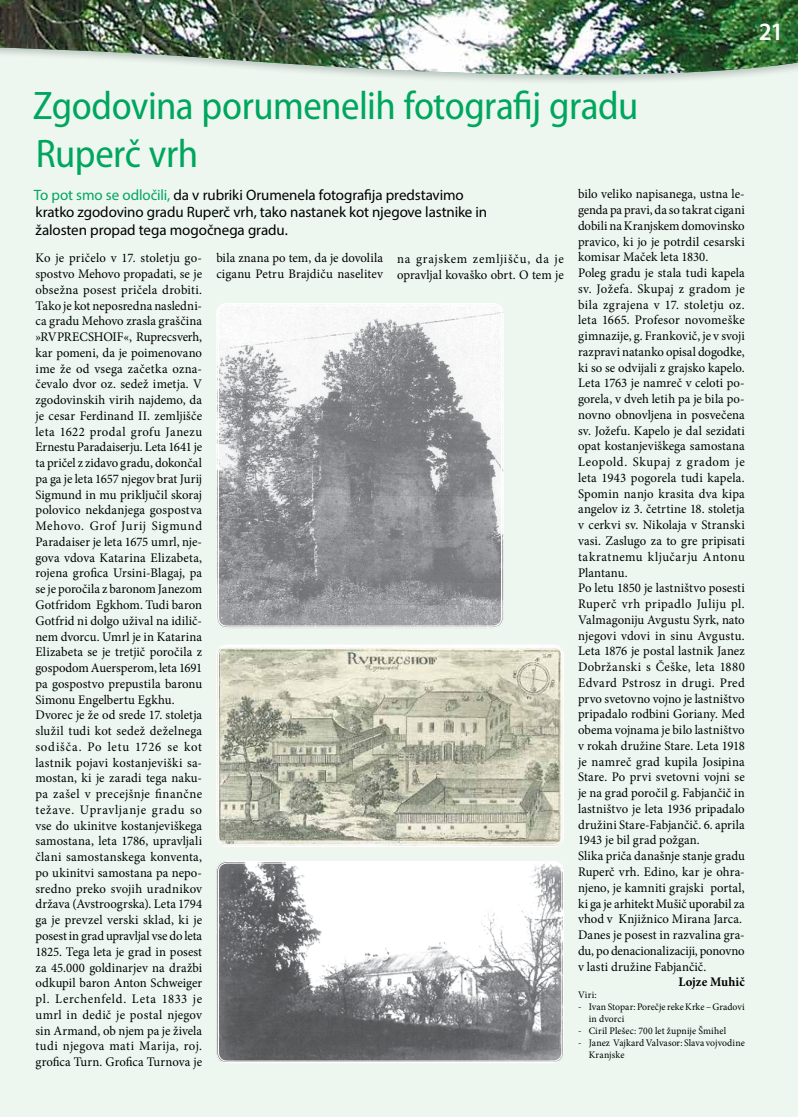
<style>
.page{position:relative;width:798px;height:1117px;background:#fff}
.page>*{position:absolute;margin:0;border:0;box-sizing:border-box;transform-origin:0 0}
.t1{font:semi-condensed 40px/48px "Myriad Pro";letter-spacing:-.015em;color:#00a65d}
.t2{font:600 25px "Myriad Pro";color:#fff}
.t3{font:15px/17.5px "Myriad Pro";letter-spacing:-.005em;color:#000}
.t4{font:13.12px/15.8px "Minion Pro";letter-spacing:.01em;color:#000}
.t5{font:13.12px/15.8px "Minion Pro";letter-spacing:.03em;color:#000}
.t6{font:700 13.12px "Minion Pro";letter-spacing:.005em;color:#000}
.t7{font:10px/12px "Minion Pro";letter-spacing:.005em;color:#000}
.s1{color:#00a65d}
</style>
<div class="page">
<div style="left:1px;top:94px;width:796px;height:1022px;background:#edf7f0"></div>
<svg style="left:0;top:94px;width:1px;height:1022px"></svg>
<svg style="left:0;top:76px;width:797px;height:18px;background:#eaf4ed"></svg>
<img style="left:0;top:0;width:797px;height:76px">
<img style="left:216px;top:644px;width:347px;height:202px">
<div style="left:216px;top:644px;width:347px;height:202px;border:1px solid #fff;border-radius:10px"></div>
<div style="left:218px;top:646px;width:344px;height:199px;border:1px solid #fff;border-radius:9px"></div>
<img style="left:216px;top:860px;width:347px;height:201px">
<div style="left:216px;top:860px;width:347px;height:202px;border:1px solid #fff;border-radius:10px"></div>
<div style="left:218px;top:862px;width:344px;height:199px;border:1px solid #fff;border-radius:9px"></div>
<img style="left:216px;top:303px;width:287px;height:325px">
<div style="left:216px;top:303px;width:287px;height:325px;border:1px solid #fff;border-radius:10px"></div>
<div style="left:218px;top:305px;width:283px;height:321px;border:1px solid #fff;border-radius:9px"></div>
<h2 class="t2" style="left:758px;top:16px;width:26px">21</h2>
<h1 class="t1" style="left:33px;top:81px;width:606px">Zgodovina porumenelih fotografij gradu<br>Ruperč vrh</h1>
<p class="t3" style="left:34px;top:186px;width:455px"><span class="s1">To pot smo se odločili,</span> da v rubriki Orumenela fotografija predstavimo kratko zgodovino gradu Ruperč vrh, tako nastanek kot njegove lastnike in žalosten propad tega mogočnega gradu.</p>
<p class="t4" style="left:35px;top:250px;width:168px">Ko je pričelo v 17. stoletju go&shy;spostvo Mehovo propadati, se je obsežna posest pričela drobiti.<br>Tako je kot neposredna nasledni&shy;ca gradu Mehovo zrasla graščina »RVPRECSHOIF«, Ruprecsverh, kar pomeni, da je poimenovano ime že od vsega začetka ozna&shy;čevalo dvor oz. sedež imetja. V zgodovinskih virih najdemo, da je cesar Ferdinand II. zemljišče leta 1622 prodal grofu Janezu<br>Ernestu Paradaiserju. Leta 1641 je ta pričel z zidavo gradu, dokončal pa ga je leta 1657 njegov brat Jurij<br>Sigmund in mu priključil skoraj polovico nekdanjega gospostva<br>Mehovo. Grof Jurij Sigmund<br>Paradaiser je leta 1675 umrl, nje&shy;gova vdova Katarina Elizabeta, rojena grofica Ursini-Blagaj, pa se je poročila z baronom Janezom<br>Gotfridom Egkhom. Tudi baron<br>Gotfrid ni dolgo užival na idilič&shy;nem dvorcu. Umrl je in Katarina<br>Elizabeta se je tretjič poročila z gospodom Auersperom, leta 1691 pa gospostvo prepustila baronu<br>Simonu Engelbertu Egkhu.<br>Dvorec je že od srede 17. stoletja služil tudi kot sedež deželnega sodišča. Po letu 1726 se kot lastnik pojavi kostanjeviški sa&shy;mostan, ki je zaradi tega naku&shy;pa zašel v precejšnje finančne težave. Upravljanje gradu so vse do ukinitve kostanjeviškega samostana, leta 1786, upravljali člani samostanskega konventa, po ukinitvi samostana pa nepo&shy;sredno preko svojih uradnikov država (Avstroogrska). Leta 1794 ga je prevzel verski sklad, ki je posest in grad upravljal vse do leta<br>1825. Tega leta je grad in posest za 45.000 goldinarjev na dražbi odkupil baron Anton Schweiger pl. Lerchenfeld. Leta 1833 je umrl in dedič je postal njegov sin Armand, ob njem pa je živela tudi njegova mati Marija, roj. grofica Turn. Grofica Turnova je</p>
<p class="t4" style="left:216px;top:250px;width:168px">bila znana po tem, da je dovolila ciganu Petru Brajdiču naselitev</p>
<p class="t5" style="left:397px;top:251px;width:168px">na grajskem zemljišču, da je opravljal kovaško obrt. O tem je</p>
<p class="t4" style="left:578px;top:186px;width:168px">bilo veliko napisanega, ustna le&shy;genda pa pravi, da so takrat cigani dobili na Kranjskem domovinsko pravico, ki jo je potrdil cesarski komisar Maček leta 1830.<br>Poleg gradu je stala tudi kapela sv. Jožefa. Skupaj z gradom je bila zgrajena v 17. stoletju oz. leta 1665. Profesor novomeške gimnazije, g. Frankovič, je v svoji razpravi natanko opisal dogodke, ki so se odvijali z grajsko kapelo.<br>Leta 1763 je namreč v celoti po&shy;gorela, v dveh letih pa je bila po&shy;novno obnovljena in posvečena sv. Jožefu. Kapelo je dal sezidati opat kostanjeviškega samostana<br>Leopold. Skupaj z gradom je leta 1943 pogorela tudi kapela.<br>Spomin nanjo krasita dva kipa angelov iz 3. četrtine 18. stoletja v cerkvi sv. Nikolaja v Stranski vasi. Zaslugo za to gre pripisati takratnemu ključarju Antonu<br>Plantanu.<br>Po letu 1850 je lastništvo posesti<br>Ruperč vrh pripadlo Juliju pl.<br>Valmagoniju Avgustu Syrk, nato njegovi vdovi in sinu Avgustu.<br>Leta 1876 je postal lastnik Janez<br>Dobržanski s Češke, leta 1880<br>Edvard Pstrosz in drugi. Pred prvo svetovno vojno je lastništvo pripadalo rodbini Goriany. Med obema vojnama je bilo lastništvo v rokah družine Stare. Leta 1918 je namreč grad kupila Josipina<br>Stare. Po prvi svetovni vojni se je na grad poročil g. Fabjančič in lastništvo je leta 1936 pripadalo družini Stare-Fabjančič. 6. aprila<br>1943 je bil grad požgan.<br>Slika priča današnje stanje gradu<br>Ruperč vrh. Edino, kar je ohra&shy;njeno, je kamniti grajski portal, ki ga je arhitekt Mušič uporabil za vhod v Knjižnico Mirana Jarca.<br>Danes je posest in razvalina gra&shy;du, po denacionalizaciji, ponovno v lasti družine Fabjančič.</p>
<p class="t6" style="left:678px;top:972px;width:68px">Lojze Muhič</p>
<p class="t7" style="left:578px;top:988px;width:20px">Viri:</p>
<p class="t7" style="left:588px;top:1000px;width:157px;text-indent:-11px">- Ivan Stopar: Porečje reke Krke – Gradovi in dvorci</p>
<p class="t7" style="left:578px;top:1024px;width:149px">- Ciril Plešec: 700 let župnije Šmihel</p>
<p class="t7" style="left:588px;top:1036px;width:157px;text-indent:-11px">- Janez Vajkard Valvasor: Slava vojvodine<br>Kranjske</p>
</div>
